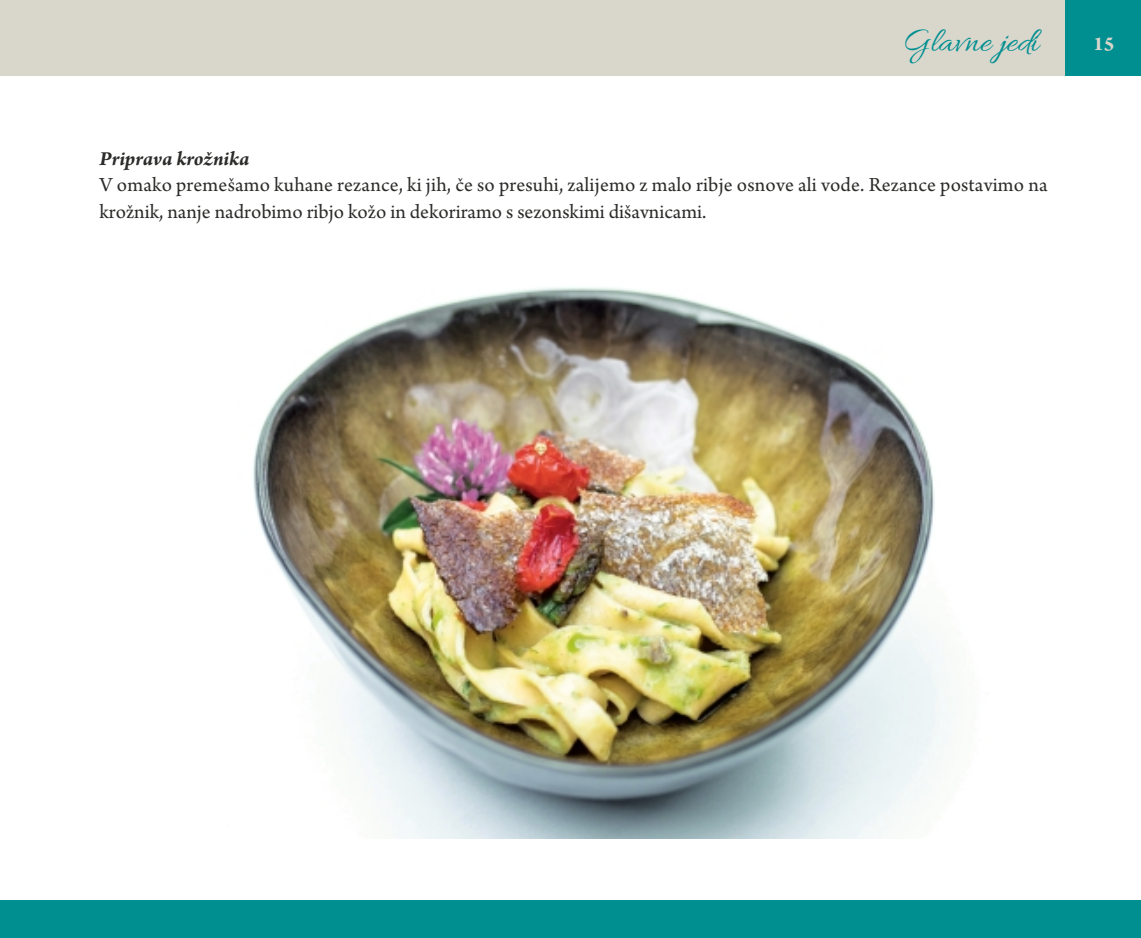
<style>
.page{position:relative;width:1141px;height:938px;background:#fff}
.page>*{position:absolute;margin:0;border:0;box-sizing:border-box;transform-origin:0 0}
.t1{font:35px "Allura";color:#008f91}
.t2{font:21px/26.2px "Arno Pro";letter-spacing:.01em;color:#2b2b29}
.t3{font:italic 700 21px "Arno Pro";color:#2b2b29}
.t4{font:700 21px "Arno Pro";color:#d9d6cc}
</style>
<div class="page">
<div style="left:0;top:0;width:1141px;height:76px;background:#d9d6cc"></div>
<img style="left:253px;top:287px;width:698px;height:551px">
<div style="left:0;top:900px;width:1141px;height:38px;background:#008f91"></div>
<div style="left:1065px;top:0;width:76px;height:76px;background:#008f91"></div>
<h1 class="t1" style="left:903px;top:22px;width:138px">Glavne jedi</h1>
<p class="t3" style="left:100px;top:151px;width:151px">Priprava krožnika</p>
<p class="t2" style="left:100px;top:175px;width:950px">V omako premešamo kuhane rezance, ki jih, če so presuhi, zalijemo z malo ribje osnove ali vode. Rezance postavimo na krožnik, nanje nadrobimo ribjo kožo in dekoriramo s sezonskimi dišavnicami.</p>
<p class="t4" style="left:1093px;top:36px;width:23px">15</p>
</div>
